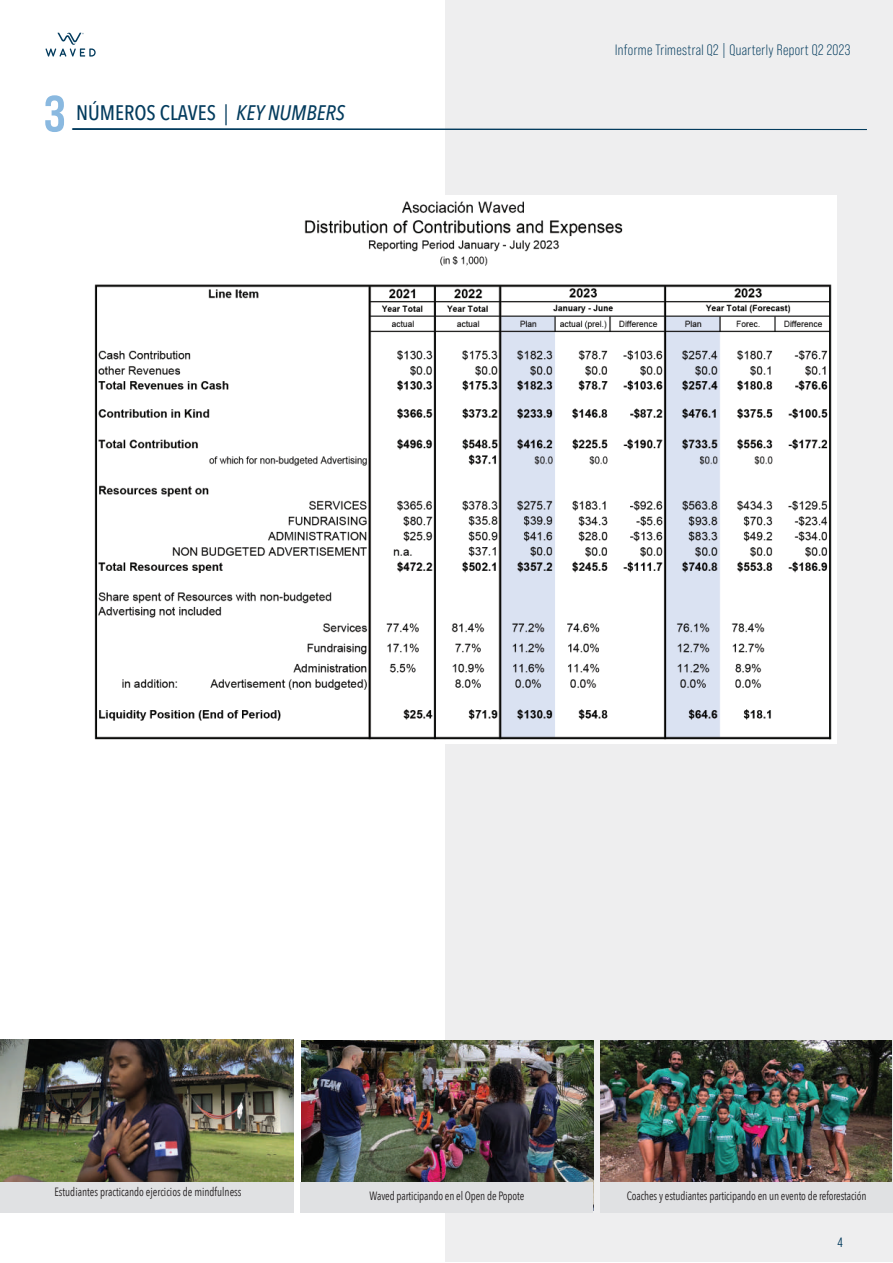
<style>
.page{position:relative;width:893px;height:1263px;background:#fff}
.page>*{position:absolute;margin:0;border:0;box-sizing:border-box;transform-origin:0 0}
.t1{font:700 51px "Bebas Neue Pro Semi Exp";color:#8ab9e0}
.t2{font:500 21px "Avenir Next Condensed";color:#043c5e}
.t3{font:15px "Bebas Neue Pro";letter-spacing:.025em;color:#043c5e}
.t4{font:13.5px "Bebas Neue Pro Middle";color:#043c5e}
.t5{font:12px "Avenir Next Condensed";letter-spacing:-.01em;color:#231f20;scale:.9 1}
.s1{font-weight:400}
.s2{font-style:italic}
</style>
<div class="page">
<div style="left:445px;top:0;width:447px;height:1262px;background:#eeeeef"></div>
<img style="left:600px;top:1040px;width:291px;height:170px">
<img style="left:302px;top:1040px;width:291px;height:142px">
<img style="left:0;top:1040px;width:294px;height:142px">
<svg style="left:72px;top:129px;width:795px;height:1px"></svg>
<svg style="left:46px;top:33px;width:50px;height:24px"></svg>
<img style="left:94px;top:195px;width:742px;height:549px">
<div style="left:0;top:1182px;width:294px;height:31px;background:#e0e1e3"></div>
<div style="left:601px;top:1182px;width:292px;height:31px;background:#e0e1e3"></div>
<div style="left:300px;top:1182px;width:293px;height:31px;background:#e0e1e3"></div>
<h1 class="t1" style="left:44px;top:83px;width:23px">3</h1>
<h2 class="t2" style="left:76px;top:100px;width:270px">NÚMEROS CLAVES <span class="s1">|</span> <span class="s2">KEY NUMBERS</span></h2>
<p class="t3" style="left:615px;top:41px;width:237px">Informe Trimestral Q2 | Quarterly Report Q2 2023</p>
<p class="t5" style="left:54px;top:1182px;width:209px">Estudiantes practicando ejercicios de mindfulness</p>
<p class="t5" style="left:369px;top:1185px;width:173px">Waved participando en el Open de Popote</p>
<p class="t5" style="left:627px;top:1185px;width:268px">Coaches y estudiantes participando en un evento de reforestación</p>
<p class="t4" style="left:838px;top:1235px;width:7px">4</p>
</div>
